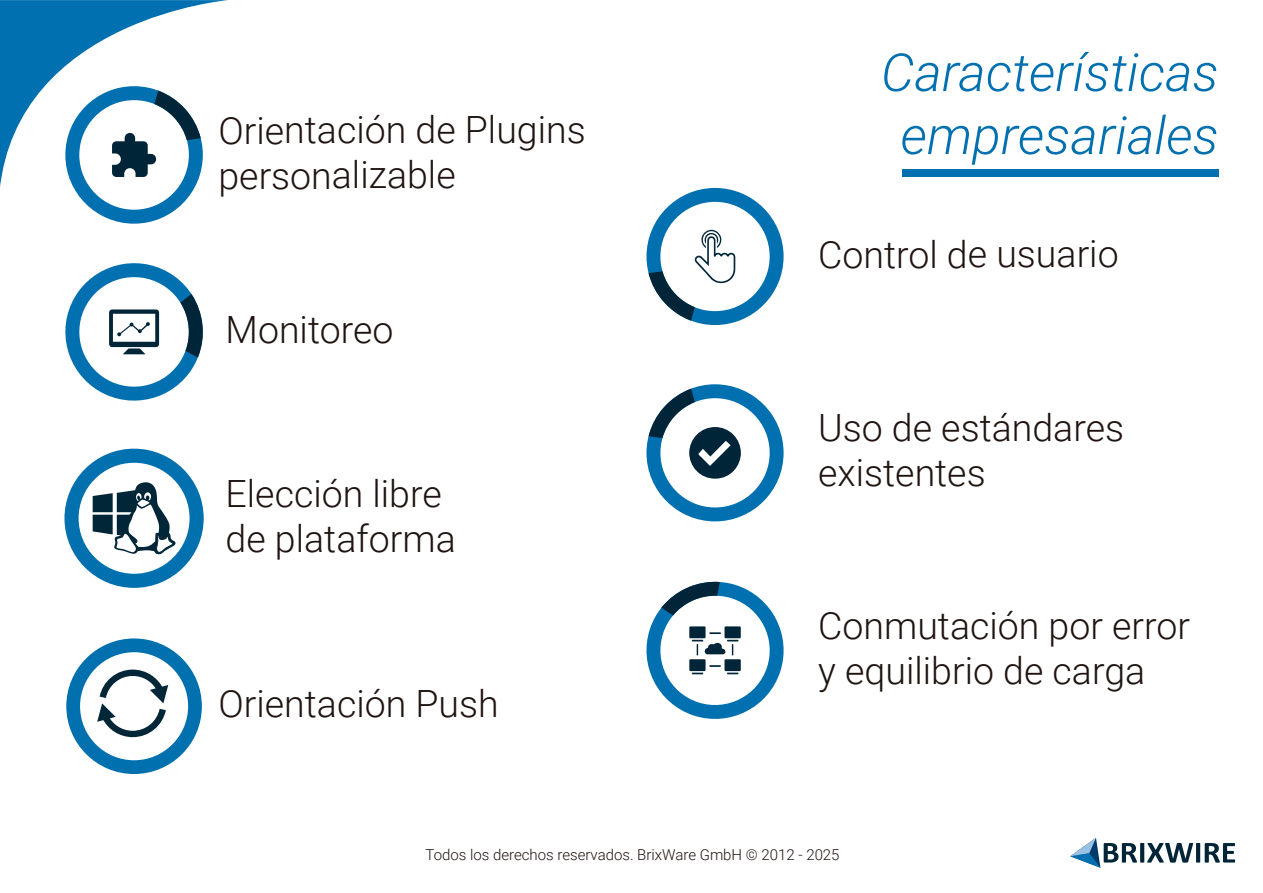
<style>
.page{position:relative;width:1263px;height:893px;background:#fff}
.page>*{position:absolute;margin:0;border:0;box-sizing:border-box;transform-origin:0 0}
.t1{font:italic 300 52.5px/63px "Roboto";color:#0070b0;text-align:center}
.t2{font:300 37.5px/45px "Roboto";color:#1f1410}
.t3{font:300 15px "Roboto";color:#1f1410}
</style>
<div class="page">
<svg style="left:646px;top:188px;width:138px;height:137px"></svg>
<svg style="left:646px;top:384px;width:138px;height:137px"></svg>
<svg style="left:646px;top:581px;width:138px;height:138px"></svg>
<div style="left:902px;top:170px;width:317px;height:7px;background:#0070b0"></div>
<svg style="left:65px;top:263px;width:138px;height:138px"></svg>
<svg style="left:64px;top:449px;width:140px;height:139px"></svg>
<svg style="left:66px;top:638px;width:136px;height:136px"></svg>
<svg style="left:0;top:0;width:228px;height:224px"></svg>
<svg style="left:1070px;top:838px;width:165px;height:30px"></svg>
<p class="t2" style="left:218px;top:106px;width:369px">Orientación de Plugins personalizable</p>
<p class="t2" style="left:226px;top:306px;width:169px">Monitoreo</p>
<p class="t2" style="left:226px;top:469px;width:232px">Elección libre de plataforma</p>
<p class="t2" style="left:218px;top:680px;width:282px">Orientación Push</p>
<h1 class="t1" style="left:881px;top:39px;width:339px">Características empresariales</h1>
<p class="t2" style="left:818px;top:230px;width:302px">Control de usuario</p>
<p class="t2" style="left:818px;top:404px;width:307px">Uso de estándares existentes</p>
<p class="t2" style="left:818px;top:602px;width:373px">Conmutación por error y equilibrio de carga</p>
<p class="t3" style="left:425px;top:844px;width:416px">Todos los derechos reservados. BrixWare GmbH © 2012 - 2025</p>
</div>
